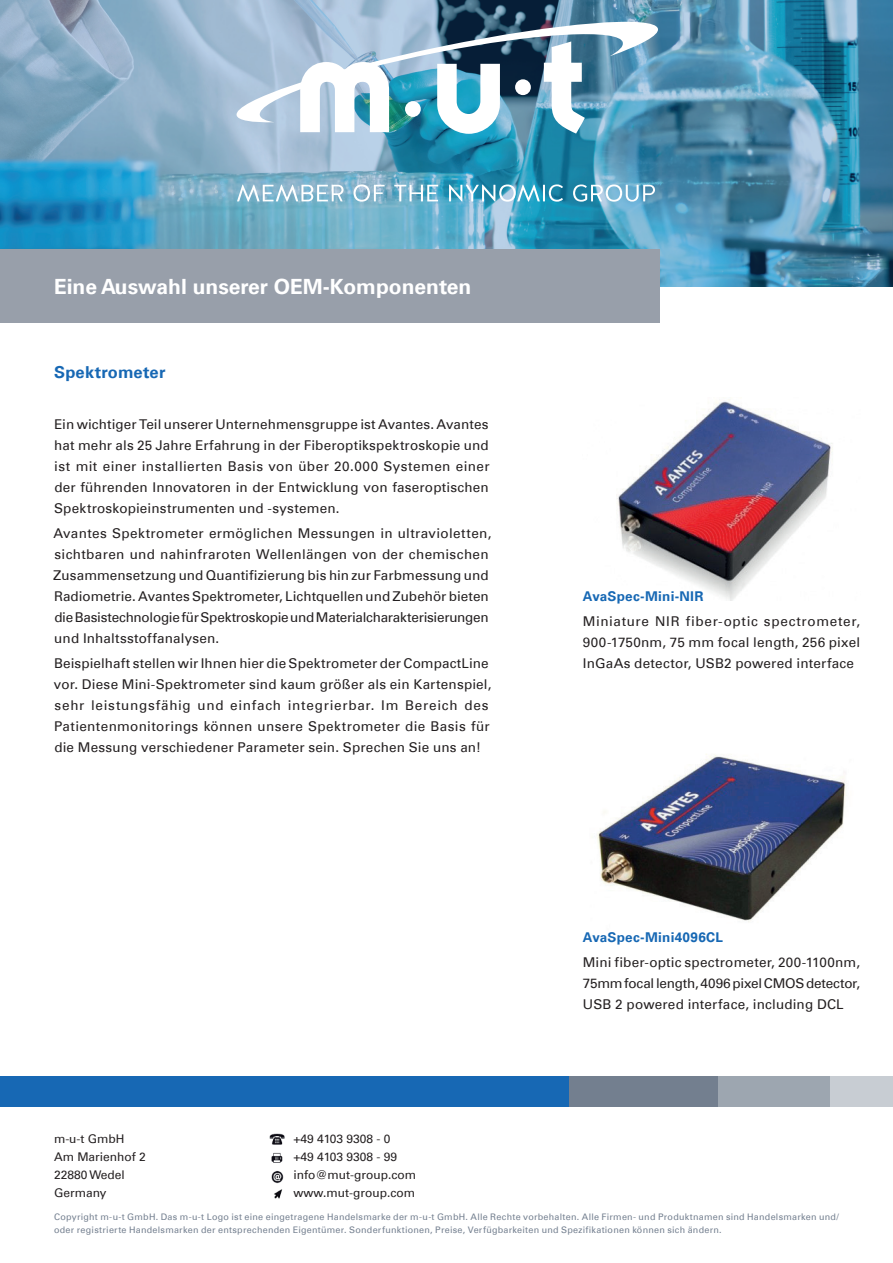
<style>
.page{position:relative;width:893px;height:1263px;background:#fff}
.page>*{position:absolute;margin:0;border:0;box-sizing:border-box;transform-origin:0 0}
.t1{font:700 21px "Univers Com 65";color:#fff}
.t2{font:700 16.5px "Univers Com 65";letter-spacing:.01em;color:#1768b4}
.t3{font:13.5px/21px "Univers Com 55 Roman";letter-spacing:.015em;color:#231f20;text-align:justify}
.t4{font:700 13.5px "Univers Com 65";letter-spacing:.02em;color:#1768b4}
.t5{font:12px/18px "Univers Com 55 Roman";color:#231f20}
.t6{font:9px/13.5px "Univers Com 55 Roman";letter-spacing:.03em;color:#737f8f}
</style>
<div class="page">
<svg style="left:0;top:0;width:893px;height:286px;background:#5d9bb9"></svg>
<svg style="left:237px;top:185px;width:106px;height:17px"></svg>
<svg style="left:354px;top:184px;width:31px;height:18px"></svg>
<svg style="left:394px;top:185px;width:44px;height:16px"></svg>
<svg style="left:449px;top:184px;width:114px;height:18px"></svg>
<svg style="left:573px;top:184px;width:82px;height:18px"></svg>
<svg style="left:300px;top:123px;width:89px;height:9px"></svg>
<svg style="left:437px;top:123px;width:63px;height:11px"></svg>
<svg style="left:544px;top:123px;width:41px;height:11px"></svg>
<svg style="left:234px;top:15px;width:425px;height:108px"></svg>
<div style="left:515px;top:79px;width:16px;height:16px;background:#fff;border-radius:50%"></div>
<div style="left:405px;top:101px;width:16px;height:16px;background:#fff;border-radius:50%"></div>
<div style="left:0;top:250px;width:659px;height:73px;background:#989faa"></div>
<img style="left:271px;top:1152px;width:12px;height:11px">
<img style="left:271px;top:1171px;width:13px;height:13px">
<img style="left:274px;top:1189px;width:9px;height:10px">
<img style="left:269px;top:1133px;width:16px;height:12px">
<div style="left:0;top:1076px;width:569px;height:30px;background:#1768b4"></div>
<div style="left:829px;top:1076px;width:64px;height:30px;background:#c8cdd3"></div>
<div style="left:718px;top:1076px;width:111px;height:30px;background:#9da6b0"></div>
<div style="left:569px;top:1076px;width:149px;height:30px;background:#737f8f"></div>
<img style="left:617px;top:399px;width:216px;height:201px">
<img style="left:597px;top:754px;width:249px;height:168px">
<h1 class="t1" style="left:54px;top:274px;width:419px">Eine Auswahl unserer OEM-Komponenten</h1>
<p class="t2" style="left:54px;top:363px;width:113px">Spektrometer</p>
<p class="t3" style="left:54px;top:414px;width:437px">Ein wichtiger Teil unserer Unternehmensgruppe ist Avantes. Avantes hat mehr als 25 Jahre Erfahrung in der Fiberoptikspektroskopie und ist mit einer installierten Basis von über 20.000 Systemen einer der führenden Innovatoren in der Entwicklung von faseroptischen Spektroskopieinstrumenten und -systemen.</p>
<p class="t3" style="left:53px;top:523px;width:440px;text-align:left">Avantes Spektrometer ermöglichen Messungen in ultravioletten, sichtbaren und nahinfraroten Wellenlängen von der chemischen Zusammensetzung und Quantifizierung bis hin zur Farbmessung und Radiometrie. Avantes Spektrometer, Lichtquellen und Zubehör bieten die Basistechnologie für Spektroskopie und Materialcharakterisierungen und Inhaltsstoffanalysen.</p>
<p class="t3" style="left:54px;top:653px;width:439px;text-align:left">Beispielhaft stellen wir Ihnen hier die Spektrometer der CompactLine vor. Diese Mini-Spektrometer sind kaum größer als ein Kartenspiel, sehr leistungsfähig und einfach integrierbar. Im Bereich des Patientenmonitorings können unsere Spektrometer die Basis für die Messung verschiedener Parameter sein. Sprechen Sie uns an!</p>
<p class="t4" style="left:583px;top:588px;width:122px">AvaSpec-Mini-NIR</p>
<p class="t3" style="left:583px;top:611px;width:279px">Miniature NIR fiber-optic spectrometer, 900-1750nm, 75 mm focal length, 256 pixel InGaAs detector, USB2 powered interface</p>
<p class="t4" style="left:583px;top:929px;width:142px">AvaSpec-Mini4096CL</p>
<p class="t3" style="left:583px;top:952px;width:279px">Mini fiber-optic spectrometer, 200-1100nm, 75mm focal length, 4096 pixel CMOS detector, USB 2 powered interface, including DCL</p>
<p class="t5" style="left:54px;top:1130px;width:93px">m-u-t GmbH<br>Am Marienhof 2<br>22880 Wedel<br>Germany</p>
<p class="t5" style="left:293px;top:1130px;width:124px">+49 4103 9308 - 0<br>+49 4103 9308 - 99 info@mut-group.com www.mut-group.com</p>
<p class="t6" style="left:54px;top:1210px;width:786px">Copyright m-u-t GmbH. Das m-u-t Logo ist eine eingetragene Handelsmarke der m-u-t GmbH. Alle Rechte vorbehalten. Alle Firmen- und Produktnamen sind Handelsmarken und/ oder registrierte Handelsmarken der entsprechenden Eigentümer. Sonderfunktionen, Preise, Verfügbarkeiten und Spezifikationen können sich ändern.</p>
</div>
